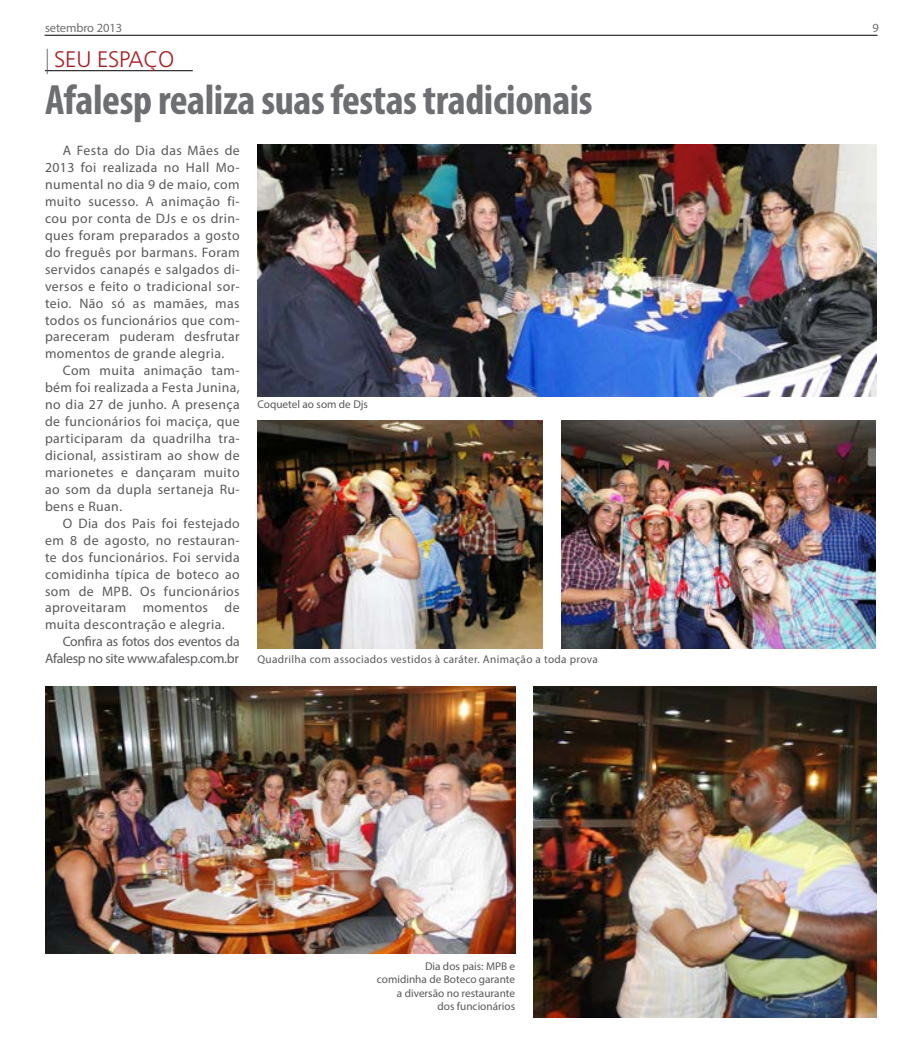
<style>
.page{position:relative;width:922px;height:1063px;background:#fff}
.page>*{position:absolute;margin:0;border:0;box-sizing:border-box;transform-origin:0 0}
.t1{font:700 condensed 42.5px "Myriad Pro";letter-spacing:-.01em;color:#6d6e71}
.t2{font:300 22.5px "Frutiger";letter-spacing:-.01em;color:#a61f23}
.t3{font:13.75px/17px "Myriad Pro";letter-spacing:.03em;color:#58595b;text-align:justify}
.t4{font:13.75px/17px "Myriad Pro";letter-spacing:-.02em;color:#58595b;text-align:right}
.t5{font:12.5px "Myriad Pro";letter-spacing:-.01em;color:#6d6e71}
.t6{font:11.25px/13.5px "Myriad Pro";color:#58595b;text-align:right}
.t7{font:11.25px "Myriad Pro";letter-spacing:.03em;color:#58595b}
.s1{font-family:"Existence";font-size:25px;color:#524b48}
.s2{color:#fff}
</style>
<div class="page">
<hr style="left:44px;top:35px;width:833px;height:1px;background:#000">
<hr style="left:45px;top:70px;width:148px;height:1px;background:#000">
<img style="left:257px;top:145px;width:619px;height:251px">
<img style="left:45px;top:686px;width:470px;height:267px">
<img style="left:561px;top:421px;width:314px;height:227px">
<img style="left:257px;top:421px;width:285px;height:227px">
<img style="left:533px;top:686px;width:343px;height:332px">
<p class="t5" style="left:45px;top:20px;width:79px">setembro 2013</p>
<p class="t5" style="left:872px;top:20px;width:8px">9</p>
<h2 class="t2" style="left:45px;top:47px;width:149px"><span class="s1">|</span> SEU ESPAÇO<span class="s2">...</span></h2>
<h1 class="t1" style="left:45px;top:73px;width:549px">Afalesp realiza suas festas tradicionais</h1>
<p class="t3" style="left:45px;top:142px;width:196px;text-indent:18px">A Festa do Dia das Mães de 2013 foi realizada no Hall Mo&shy;numental no dia 9 de maio, com muito sucesso. A animação fi&shy;cou por conta de DJs e os drin&shy;ques foram preparados a gosto do freguês por barmans. Foram servidos canapés e salgados di&shy;versos e feito o tradicional sor&shy;teio. Não só as mamães, mas todos os funcionários que com&shy;pareceram puderam desfrutar momentos de grande alegria.</p>
<p class="t3" style="left:45px;top:362px;width:196px;text-indent:18px">Com muita animação tam&shy;bém foi realizada a Festa Junina, no dia 27 de junho. A presença de funcionários foi maciça, que participaram da quadrilha tra&shy;dicional, assistiram ao show de marionetes e dançaram muito ao som da dupla sertaneja Ru&shy;bens e Ruan.</p>
<p class="t3" style="left:45px;top:514px;width:196px;text-indent:18px">O Dia dos Pais foi festejado em 8 de agosto, no restauran&shy;te dos funcionários. Foi servida comidinha típica de boteco ao som de MPB. Os funcionários aproveitaram momentos de muita descontração e alegria.</p>
<p class="t4" style="left:45px;top:633px;width:196px">Confira as fotos dos eventos da<br>Afalesp no site www.afalesp.com.br</p>
<p class="t6" style="left:257px;top:397px;width:112px">Coquetel ao som de Djs</p>
<p class="t7" style="left:257px;top:652px;width:342px">Quadrilha com associados vestidos à caráter. Animação a toda prova</p>
<p class="t6" style="left:377px;top:959px;width:140px">Dia dos pais: MPB e comidinha de Boteco garante a diversão no restaurante<br>dos funcionários</p>
</div>
